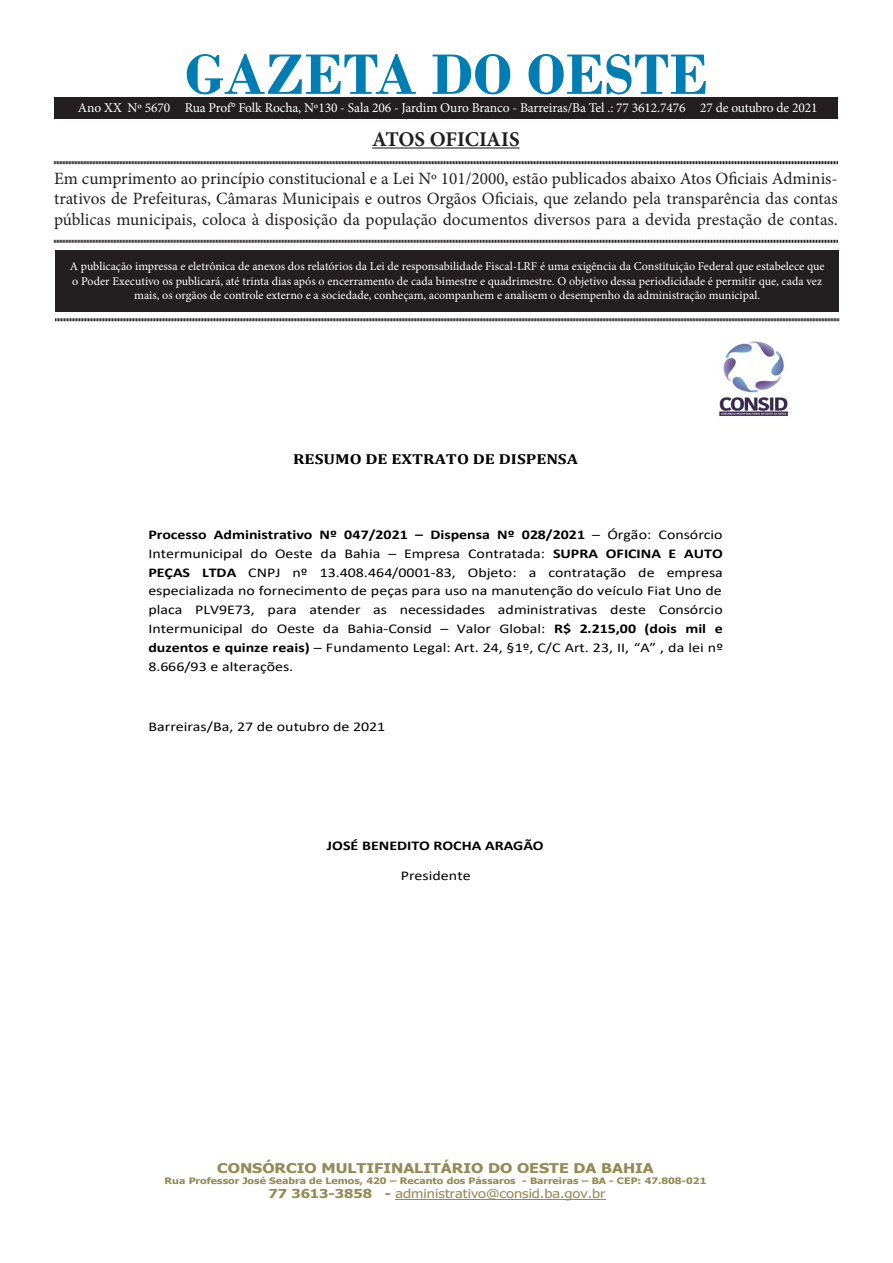
<style>
.page{position:relative;width:893px;height:1263px;background:#fff}
.page>*{position:absolute;margin:0;border:0;box-sizing:border-box;transform-origin:0 0}
.t1{font:700 60px "Bodoni";color:#007eb4}
.t2{font:700 21px "Minion Pro";letter-spacing:-.005em;color:#231f20}
.t3{font:17.25px/20.7px "Minion Pro";color:#231f20;text-align:justify}
.t4{font:700 14.55px "Cambria";color:#000;scale:1.19 1}
.t5{font:13.5px "Minion Pro";letter-spacing:-.01em;color:#fff}
.t6{font:13.35px/18.8px "Calibri";color:#000;text-align:justify;scale:1.19 1}
.t7{font:700 13.35px "Tahoma";color:#948a54;scale:1.19 1}
.t8{font:700 13.35px "Calibri";color:#000;scale:1.19 1}
.t9{font:12.3px "Tahoma";color:#948a54;scale:1.19 1}
.t10{font:12px/14.4px "Minion Pro";color:#fff;text-align:center}
.t11{font:700 8.85px "Tahoma";color:#948a54;scale:1.19 1}
.s1{font-weight:700}
</style>
<div class="page">
<div style="left:55px;top:250px;width:784px;height:61px;background:#231f20"></div>
<hr style="left:372px;top:147px;width:148px;height:2px;background:#231f20">
<svg style="left:54px;top:161px;width:784px;height:4px;background:#908e8e"></svg>
<svg style="left:54px;top:239px;width:784px;height:4px;background:#908e8e"></svg>
<svg style="left:55px;top:318px;width:784px;height:4px;background:#908e8e"></svg>
<div style="left:54px;top:98px;width:784px;height:20px;background:#231f20"></div>
<hr style="left:396px;top:1199px;width:210px;height:1px;background:#948a54">
<img style="left:719px;top:341px;width:70px;height:75px">
<p class="t1" style="left:185px;top:39px;width:525px">GAZETA DO OESTE</p>
<p class="t2" style="left:372px;top:124px;width:149px">ATOS OFICIAIS</p>
<p class="t3" style="left:54px;top:168px;width:785px">Em cumprimento ao princípio constitucional e a Lei Nº 101/2000, estão publicados abaixo Atos Oficiais Adminis&shy;trativos de Prefeituras, Câmaras Municipais e outros Orgãos Oficiais, que zelando pela transparência das contas públicas municipais, coloca à disposição da população documentos diversos para a devida prestação de contas.</p>
<p class="t10" style="left:70px;top:259px;width:756px">A publicação impressa e eletrônica de anexos dos relatórios da Lei de responsabilidade Fiscal-LRF é uma exigência da Constituição Federal que estabelece que o Poder Executivo os publicará, até trinta dias após o encerramento de cada bimestre e quadrimestre. O objetivo dessa periodicidade é permitir que, cada vez mais, os orgãos de controle externo e a sociedade, conheçam, acompanhem e analisem o desempenho da administração municipal.</p>
<p class="t5" style="left:78px;top:98px;width:741px">Ano XX Nº 5670 Rua Prof° Folk Rocha, Nº130 - Sala 206 - Jardim Ouro Branco - Barreiras/Ba Tel .: 77 3612.7476 27 de outubro de 2021</p>
<p class="t4" style="left:293px;top:448px;width:241px">RESUMO DE EXTRATO DE DISPENSA</p>
<p class="t6" style="left:148px;top:525px;width:484px"><span class="s1">Processo Administrativo Nº 047/2021 – Dispensa Nº 028/2021</span> – Órgão: Consórcio Intermunicipal do Oeste da Bahia – Empresa Contratada: <span class="s1">SUPRA OFICINA E AUTO PEÇAS LTDA</span> CNPJ nº 13.408.464/0001-83, Objeto: a contratação de empresa especializada no fornecimento de peças para uso na manutenção do veículo Fiat Uno de placa PLV9E73, para atender as necessidades administrativas deste Consórcio Intermunicipal do Oeste da Bahia-Consid – Valor Global: <span class="s1">R$ 2.215,00 (dois mil e duzentos e quinze reais)</span> – Fundamento Legal: Art. 24, §1º, C/C Art. 23, II, “A” , da lei nº 8.666/93 e alterações.</p>
<p class="t6" style="left:148px;top:716px;width:201px">Barreiras/Ba, 27 de outubro de 2021</p>
<p class="t8" style="left:327px;top:836px;width:184px">JOSÉ BENEDITO ROCHA ARAGÃO</p>
<p class="t6" style="left:401px;top:866px;width:60px">Presidente</p>
<p class="t7" style="left:217px;top:1158px;width:368px">CONSÓRCIO MULTIFINALITÁRIO DO OESTE DA BAHIA</p>
<p class="t11" style="left:165px;top:1175px;width:457px">Rua Professor José Seabra de Lemos, 420 – Recanto dos Pássaros - Barreiras – BA - CEP: 47.808-021</p>
<p class="t9" style="left:268px;top:1186px;width:285px"><span class="s1">77 3613-3858 -</span> administrativo@consid.ba.gov.br</p>
</div>
